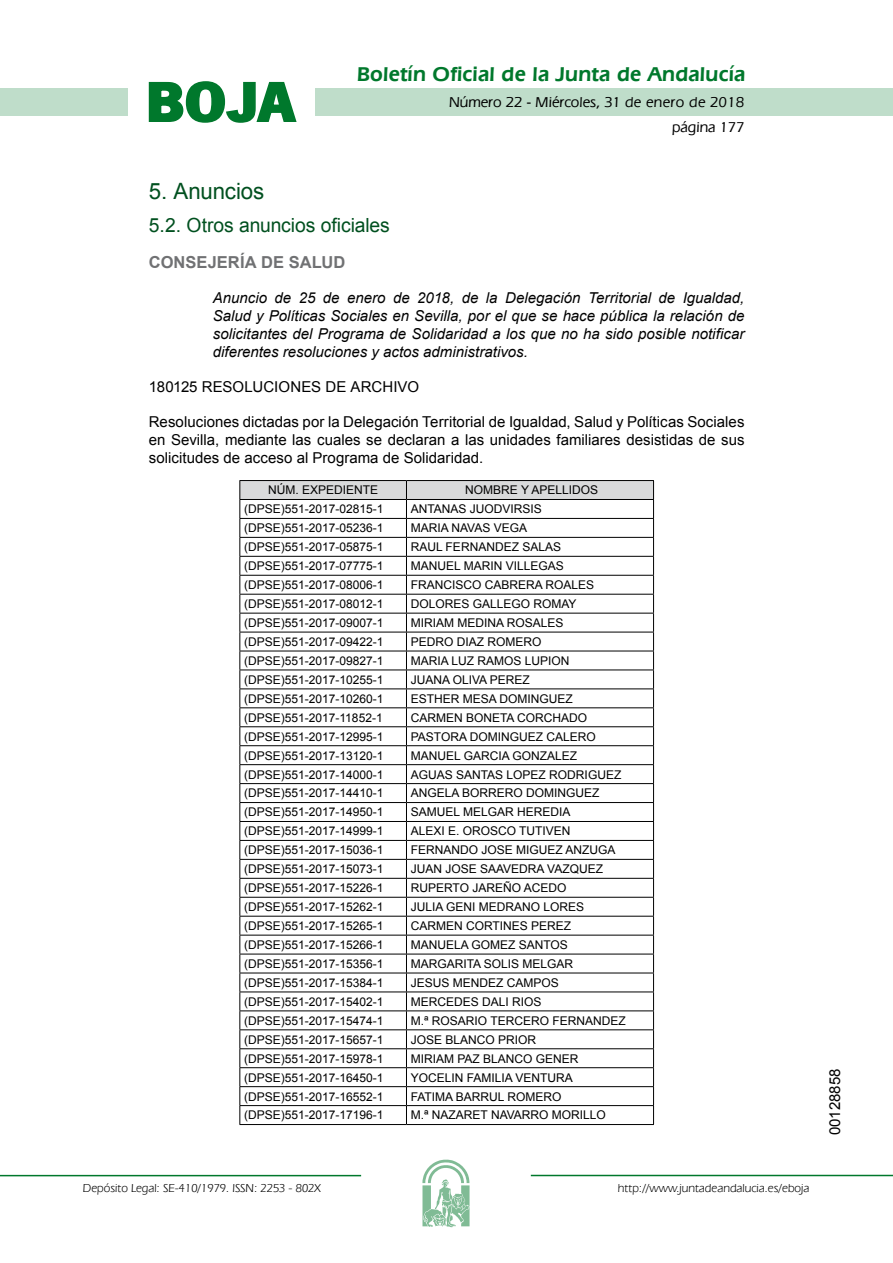
<style>
.page{position:relative;width:893px;height:1263px;background:#fff}
.page>*{position:absolute;margin:0;border:0;box-sizing:border-box;transform-origin:0 0}
.t1{font:700 57.75px "News Got T";color:#00782c;scale:1.14 1}
.t2{font:22.5px "Arial";letter-spacing:-.005em;color:#00501f}
.t3{font:600 21px "Eras IT Cby BT";letter-spacing:.01em;color:#00782c}
.t4{font:19.5px "Arial";letter-spacing:-.005em;color:#00501f}
.t5{font:700 16.5px "Arial";letter-spacing:.005em;color:#707173}
.t6{font:italic 15px/18px "Arial";color:#000;text-align:justify}
.t7{font:15px/18px "Arial";color:#000;text-align:justify}
.t8{font:500 15px/24.5px "Eras IT Cby BT";color:#000;text-align:right}
.t9{font:12px "Arial";color:#000}
.t10{font:12px "Eras IT Cby BT";color:#000}
</style>
<div class="page">
<div style="left:315px;top:88px;width:577px;height:28px;background:#bfddca"></div>
<div style="left:0;top:88px;width:128px;height:28px;background:#bfddca"></div>
<hr style="left:0;top:1175px;width:361px;height:1px;background:#00782c">
<svg style="left:422px;top:1159px;width:47px;height:68px"></svg>
<hr style="left:531px;top:1175px;width:361px;height:1px;background:#00782c">
<svg style="left:148px;top:81px;width:149px;height:42px"></svg>
<hr style="left:239px;top:480px;width:167px;height:1px;background:#000">
<hr style="left:406px;top:480px;width:248px;height:1px;background:#000">
<svg style="left:239px;top:481px;width:415px;height:643px"></svg>
<hr style="left:239px;top:1124px;width:167px;height:1px;background:#000">
<hr style="left:406px;top:1124px;width:248px;height:1px;background:#000">
<h1 class="t1" style="left:145px;top:68px;width:133px">BOJA</h1>
<h3 class="t3" style="left:357px;top:62px;width:390px">Boletín Oficial de la Junta de Andalucía</h3>
<p class="t8" style="left:449px;top:90px;width:297px">Número 22 - Miércoles, 31 de enero de 2018 página 177</p>
<h2 class="t2" style="left:149px;top:177px;width:117px">5. Anuncios</h2>
<h3 class="t4" style="left:149px;top:212px;width:242px">5.2. Otros anuncios oficiales</h3>
<h3 class="t5" style="left:149px;top:251px;width:198px">CONSEJERÍA DE SALUD</h3>
<p class="t6" style="left:213px;top:289px;width:533px">Anuncio de 25 de enero de 2018, de la Delegación Territorial de Igualdad, Salud y Políticas Sociales en Sevilla, por el que se hace pública la relación de solicitantes del Programa de Solidaridad a los que no ha sido posible notificar diferentes resoluciones y actos administrativos.</p>
<p class="t7" style="left:149px;top:378px;width:271px">180125 RESOLUCIONES DE ARCHIVO</p>
<p class="t7" style="left:149px;top:413px;width:597px">Resoluciones dictadas por la Delegación Territorial de Igualdad, Salud y Políticas Sociales en Sevilla, mediante las cuales se declaran a las unidades familiares desistidas de sus solicitudes de acceso al Programa de Solidaridad.</p>
<p class="t9" style="left:268px;top:482px;width:112px">NÚM. EXPEDIENTE</p>
<p class="t9" style="left:465px;top:482px;width:134px">NOMBRE Y APELLIDOS</p>
<p class="t9" style="left:244px;top:501px;width:141px">(DPSE)551-2017-02815-1</p>
<p class="t9" style="left:411px;top:501px;width:133px">ANTANAS JUODVIRSIS</p>
<p class="t9" style="left:244px;top:520px;width:141px">(DPSE)551-2017-05236-1</p>
<p class="t9" style="left:411px;top:520px;width:118px">MARIA NAVAS VEGA</p>
<p class="t9" style="left:244px;top:539px;width:141px">(DPSE)551-2017-05875-1</p>
<p class="t9" style="left:411px;top:539px;width:152px">RAUL FERNANDEZ SALAS</p>
<p class="t9" style="left:244px;top:558px;width:141px">(DPSE)551-2017-07775-1</p>
<p class="t9" style="left:411px;top:558px;width:154px">MANUEL MARIN VILLEGAS</p>
<p class="t9" style="left:244px;top:577px;width:141px">(DPSE)551-2017-08006-1</p>
<p class="t9" style="left:411px;top:577px;width:185px">FRANCISCO CABRERA ROALES</p>
<p class="t9" style="left:244px;top:596px;width:141px">(DPSE)551-2017-08012-1</p>
<p class="t9" style="left:411px;top:596px;width:167px">DOLORES GALLEGO ROMAY</p>
<p class="t9" style="left:244px;top:615px;width:141px">(DPSE)551-2017-09007-1</p>
<p class="t9" style="left:411px;top:615px;width:154px">MIRIAM MEDINA ROSALES</p>
<p class="t9" style="left:244px;top:634px;width:141px">(DPSE)551-2017-09422-1</p>
<p class="t9" style="left:411px;top:634px;width:132px">PEDRO DIAZ ROMERO</p>
<p class="t9" style="left:244px;top:653px;width:141px">(DPSE)551-2017-09827-1</p>
<p class="t9" style="left:411px;top:653px;width:160px">MARIA LUZ RAMOS LUPION</p>
<p class="t9" style="left:244px;top:672px;width:141px">(DPSE)551-2017-10255-1</p>
<p class="t9" style="left:411px;top:672px;width:121px">JUANA OLIVA PEREZ</p>
<p class="t9" style="left:244px;top:691px;width:141px">(DPSE)551-2017-10260-1</p>
<p class="t9" style="left:411px;top:691px;width:164px">ESTHER MESA DOMINGUEZ</p>
<p class="t9" style="left:244px;top:710px;width:140px">(DPSE)551-2017-11852-1</p>
<p class="t9" style="left:411px;top:710px;width:178px">CARMEN BONETA CORCHADO</p>
<p class="t9" style="left:244px;top:729px;width:141px">(DPSE)551-2017-12995-1</p>
<p class="t9" style="left:411px;top:729px;width:186px">PASTORA DOMINGUEZ CALERO</p>
<p class="t9" style="left:244px;top:747px;width:141px">(DPSE)551-2017-13120-1</p>
<p class="t9" style="left:411px;top:747px;width:168px">MANUEL GARCIA GONZALEZ</p>
<p class="t9" style="left:244px;top:766px;width:141px">(DPSE)551-2017-14000-1</p>
<p class="t9" style="left:411px;top:766px;width:212px">AGUAS SANTAS LOPEZ RODRIGUEZ</p>
<p class="t9" style="left:244px;top:785px;width:141px">(DPSE)551-2017-14410-1</p>
<p class="t9" style="left:411px;top:785px;width:190px">ANGELA BORRERO DOMINGUEZ</p>
<p class="t9" style="left:244px;top:804px;width:141px">(DPSE)551-2017-14950-1</p>
<p class="t9" style="left:411px;top:804px;width:161px">SAMUEL MELGAR HEREDIA</p>
<p class="t9" style="left:244px;top:823px;width:141px">(DPSE)551-2017-14999-1</p>
<p class="t9" style="left:411px;top:823px;width:161px">ALEXI E. OROSCO TUTIVEN</p>
<p class="t9" style="left:244px;top:842px;width:141px">(DPSE)551-2017-15036-1</p>
<p class="t9" style="left:411px;top:842px;width:206px">FERNANDO JOSE MIGUEZ ANZUGA</p>
<p class="t9" style="left:244px;top:861px;width:141px">(DPSE)551-2017-15073-1</p>
<p class="t9" style="left:411px;top:861px;width:194px">JUAN JOSE SAAVEDRA VAZQUEZ</p>
<p class="t9" style="left:244px;top:880px;width:141px">(DPSE)551-2017-15226-1</p>
<p class="t9" style="left:411px;top:880px;width:157px">RUPERTO JAREÑO ACEDO</p>
<p class="t9" style="left:244px;top:899px;width:141px">(DPSE)551-2017-15262-1</p>
<p class="t9" style="left:411px;top:899px;width:175px">JULIA GENI MEDRANO LORES</p>
<p class="t9" style="left:244px;top:918px;width:141px">(DPSE)551-2017-15265-1</p>
<p class="t9" style="left:411px;top:918px;width:162px">CARMEN CORTINES PEREZ</p>
<p class="t9" style="left:244px;top:937px;width:141px">(DPSE)551-2017-15266-1</p>
<p class="t9" style="left:411px;top:937px;width:159px">MANUELA GOMEZ SANTOS</p>
<p class="t9" style="left:244px;top:956px;width:141px">(DPSE)551-2017-15356-1</p>
<p class="t9" style="left:411px;top:956px;width:164px">MARGARITA SOLIS MELGAR</p>
<p class="t9" style="left:244px;top:975px;width:141px">(DPSE)551-2017-15384-1</p>
<p class="t9" style="left:411px;top:975px;width:150px">JESUS MENDEZ CAMPOS</p>
<p class="t9" style="left:244px;top:994px;width:141px">(DPSE)551-2017-15402-1</p>
<p class="t9" style="left:411px;top:994px;width:132px">MERCEDES DALI RIOS</p>
<p class="t9" style="left:244px;top:1013px;width:141px">(DPSE)551-2017-15474-1</p>
<p class="t9" style="left:411px;top:1013px;width:216px">M.ª ROSARIO TERCERO FERNANDEZ</p>
<p class="t9" style="left:244px;top:1032px;width:141px">(DPSE)551-2017-15657-1</p>
<p class="t9" style="left:411px;top:1032px;width:127px">JOSE BLANCO PRIOR</p>
<p class="t9" style="left:244px;top:1051px;width:141px">(DPSE)551-2017-15978-1</p>
<p class="t9" style="left:411px;top:1051px;width:169px">MIRIAM PAZ BLANCO GENER</p>
<p class="t9" style="left:244px;top:1069px;width:141px">(DPSE)551-2017-16450-1</p>
<p class="t9" style="left:411px;top:1069px;width:164px">YOCELIN FAMILIA VENTURA</p>
<p class="t9" style="left:244px;top:1088px;width:141px">(DPSE)551-2017-16552-1</p>
<p class="t9" style="left:411px;top:1088px;width:152px">FATIMA BARRUL ROMERO</p>
<p class="t9" style="left:244px;top:1107px;width:141px">(DPSE)551-2017-17196-1</p>
<p class="t9" style="left:411px;top:1107px;width:197px">M.ª NAZARET NAVARRO MORILLO</p>
<p class="t10" style="left:83px;top:1181px;width:239px">Depósito Legal: SE-410/1979. ISSN: 2253 - 802X</p>
<p class="t10" style="left:618px;top:1181px;width:193px">http://www.juntadeandalucia.es/eboja</p>
<p class="t7" style="left:826px;top:1135px;width:68px;rotate:-90deg">00128858</p>
</div>
